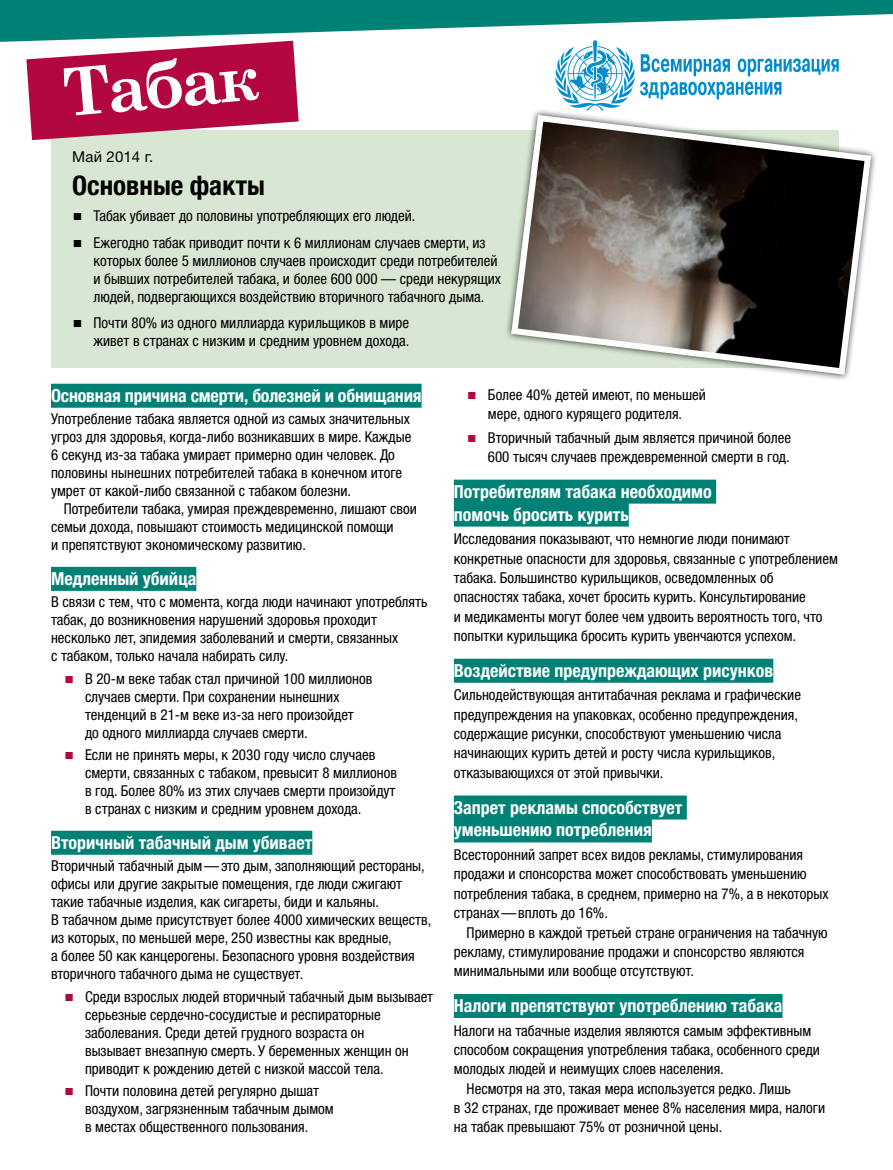
<style>
.page{position:relative;width:893px;height:1170px;background:#fff}
.page>*{position:absolute;margin:0;border:0;box-sizing:border-box;transform-origin:0 0}
.t1{font:700 66px "Century Schoolbook";color:#fff}
.t2{font:700 condensed 27px "Helvetica Neue LTW1 G";color:#000}
.t3{font:700 condensed 18px/23px "Helvetica Neue LTW1 G";color:#fff}
.t4{font:condensed 15px/18px "Helvetica Neue LTW1 G";color:#000}
.t5{font:15px "Helvetica Neue LTW1 G";letter-spacing:.01em;color:#000}
</style>
<div class="page">
<svg style="left:0;top:0;width:893px;height:42px;fill:#008176"></svg>
<div style="left:51px;top:130px;width:788px;height:238px;background:#d8e7d4"></div>
<svg style="left:26px;top:41px;width:273px;height:99px"></svg>
<svg style="left:555px;top:40px;width:284px;height:68px"></svg>
<div style="left:505px;top:108px;width:373px;height:273px;background:#000;opacity:.75"></div>
<svg style="left:508px;top:111px;width:366px;height:267px"></svg>
<div style="left:51px;top:383px;width:371px;height:24px;background:#008176"></div>
<div style="left:51px;top:567px;width:145px;height:24px;background:#008176"></div>
<div style="left:51px;top:830px;width:261px;height:24px;background:#008176"></div>
<div style="left:454px;top:479px;width:262px;height:24px;background:#008176"></div>
<div style="left:454px;top:502px;width:175px;height:24px;background:#008176"></div>
<div style="left:454px;top:658px;width:319px;height:24px;background:#008176"></div>
<div style="left:454px;top:795px;width:233px;height:24px;background:#008176"></div>
<div style="left:454px;top:818px;width:198px;height:24px;background:#008176"></div>
<div style="left:454px;top:993px;width:328px;height:24px;background:#008176"></div>
<h1 class="t1" style="left:58px;top:41px;width:199px;rotate:-5deg">Табак</h1>
<p class="t5" style="left:72px;top:148px;width:83px">Май 2014 г.</p>
<h2 class="t2" style="left:72px;top:169px;width:194px">Основные факты</h2>
<p class="t4" style="left:94px;top:203px;width:394px;line-height:26.5px">Табак убивает до половины употребляющих его людей.<br>Ежегодно табак приводит почти к 6 миллионам случаев смерти, из</p>
<p class="t4" style="left:94px;top:252px;width:409px">которых более 5 миллионов случаев происходит среди потребителей и бывших потребителей табака, и более 600 000 — среди некурящих людей, подвергающихся воздействию вторичного табачного дыма.</p>
<p class="t4" style="left:94px;top:314px;width:317px">Почти 80% из одного миллиарда курильщиков в мире живет в странах с низким и средним уровнем дохода.</p>
<p class="t3" style="left:51px;top:384px;width:372px">Основная причина смерти, болезней и обнищания</p>
<p class="t4" style="left:51px;top:410px;width:362px">Употребление табака является одной из самых значительных угроз для здоровья, когда-либо возникавших в мире. Каждые 6 секунд из-за табака умирает примерно один человек. До половины нынешних потребителей табака в конечном итоге умрет от какой-либо связанной с табаком болезни.</p>
<p class="t4" style="left:51px;top:500px;width:368px;text-indent:13px">Потребители табака, умирая преждевременно, лишают свои семьи дохода, повышают стоимость медицинской помощи<br>и препятствуют экономическому развитию.</p>
<p class="t3" style="left:51px;top:567px;width:147px">Медленный убийца</p>
<p class="t4" style="left:51px;top:593px;width:378px">В связи с тем, что с момента, когда люди начинают употреблять табак, до возникновения нарушений здоровья проходит несколько лет, эпидемия заболеваний и смерти, связанных<br>с табаком, только начала набирать силу.</p>
<p class="t4" style="left:85px;top:669px;width:289px">В 20-м веке табак стал причиной 100 миллионов случаев смерти. При сохранении нынешних тенденций в 21-м веке из-за него произойдет<br>до одного миллиарда случаев смерти.</p>
<p class="t4" style="left:85px;top:745px;width:313px">Если не принять меры, к 2030 году число случаев смерти, связанных с табаком, превысит 8 миллионов в год. Более 80% из этих случаев смерти произойдут в странах с низким и средним уровнем дохода.</p>
<p class="t3" style="left:51px;top:830px;width:263px">Вторичный табачный дым убивает</p>
<p class="t4" style="left:51px;top:856px;width:382px">Вторичный табачный дым—это дым, заполняющий рестораны, офисы или другие закрытые помещения, где люди сжигают такие табачные изделия, как сигареты, биди и кальяны.<br>В табачном дыме присутствует более 4000 химических веществ, из которых, по меньшей мере, 250 известны как вредные,<br>а более 50 как канцерогены. Безопасного уровня воздействия вторичного табачного дыма не существует.</p>
<p class="t4" style="left:85px;top:987px;width:350px">Среди взрослых людей вторичный табачный дым вызывает серьезные сердечно-сосудистые и респираторные заболевания. Среди детей грудного возраста он<br>вызывает внезапную смерть. У беременных женщин он приводит к рождению детей с низкой массой тела.</p>
<p class="t4" style="left:85px;top:1081px;width:250px">Почти половина детей регулярно дышат воздухом, загрязненным табачным дымом в местах общественного пользования.</p>
<p class="t4" style="left:488px;top:384px;width:220px;line-height:19.4px">Более 40% детей имеют, по меньшей мере, одного курящего родителя.</p>
<p class="t4" style="left:488px;top:427px;width:305px;line-height:19.4px">Вторичный табачный дым является причиной более<br>600 тысяч случаев преждевременной смерти в год.</p>
<p class="t3" style="left:454px;top:480px;width:259px">Потребителям табака необходимо помочь бросить курить</p>
<p class="t4" style="left:454px;top:529px;width:385px;line-height:19.4px">Исследования показывают, что немногие люди понимают конкретные опасности для здоровья, связанные с употреблением табака. Большинство курильщиков, осведомленных об опасностях табака, хочет бросить курить. Консультирование<br>и медикаменты могут более чем удвоить вероятность того, что попытки курильщика бросить курить увенчаются успехом.</p>
<p class="t3" style="left:454px;top:659px;width:321px">Воздействие предупреждающих рисунков</p>
<p class="t4" style="left:454px;top:685px;width:349px;line-height:19.4px">Сильнодействующая антитабачная реклама и графические предупреждения на упаковках, особенно предупреждения, содержащие рисунки, способствуют уменьшению числа начинающих курить детей и росту числа курильщиков, отказывающихся от этой привычки.</p>
<p class="t3" style="left:454px;top:795px;width:230px">Запрет рекламы способствует уменьшению потребления</p>
<p class="t4" style="left:454px;top:845px;width:376px;line-height:19.4px">Всесторонний запрет всех видов рекламы, стимулирования продажи и спонсорства может способствовать уменьшению потребления табака, в среднем, примерно на 7%, а в некоторых странах—вплоть до 16%.</p>
<p class="t4" style="left:454px;top:922px;width:375px;line-height:19.4px;text-indent:13px">Примерно в каждой третьей стране ограничения на табачную рекламу, стимулирование продажи и спонсорство являются минимальными или вообще отсутствуют.</p>
<p class="t3" style="left:454px;top:994px;width:330px">Налоги препятствуют употреблению табака</p>
<p class="t4" style="left:454px;top:1021px;width:359px">Налоги на табачные изделия являются самым эффективным</p>
<p class="t4" style="left:454px;top:1040px;width:368px">способом сокращения употребления табака, особенного среди</p>
<p class="t4" style="left:454px;top:1059px;width:271px">молодых людей и неимущих слоев населения.</p>
<p class="t4" style="left:467px;top:1079px;width:326px">Несмотря на это, такая мера используется редко. Лишь</p>
<p class="t4" style="left:454px;top:1098px;width:373px">в 32 странах, где проживает менее 8% населения мира, налоги</p>
<p class="t4" style="left:454px;top:1118px;width:270px">на табак превышают 75% от розничной цены.</p>
</div>
